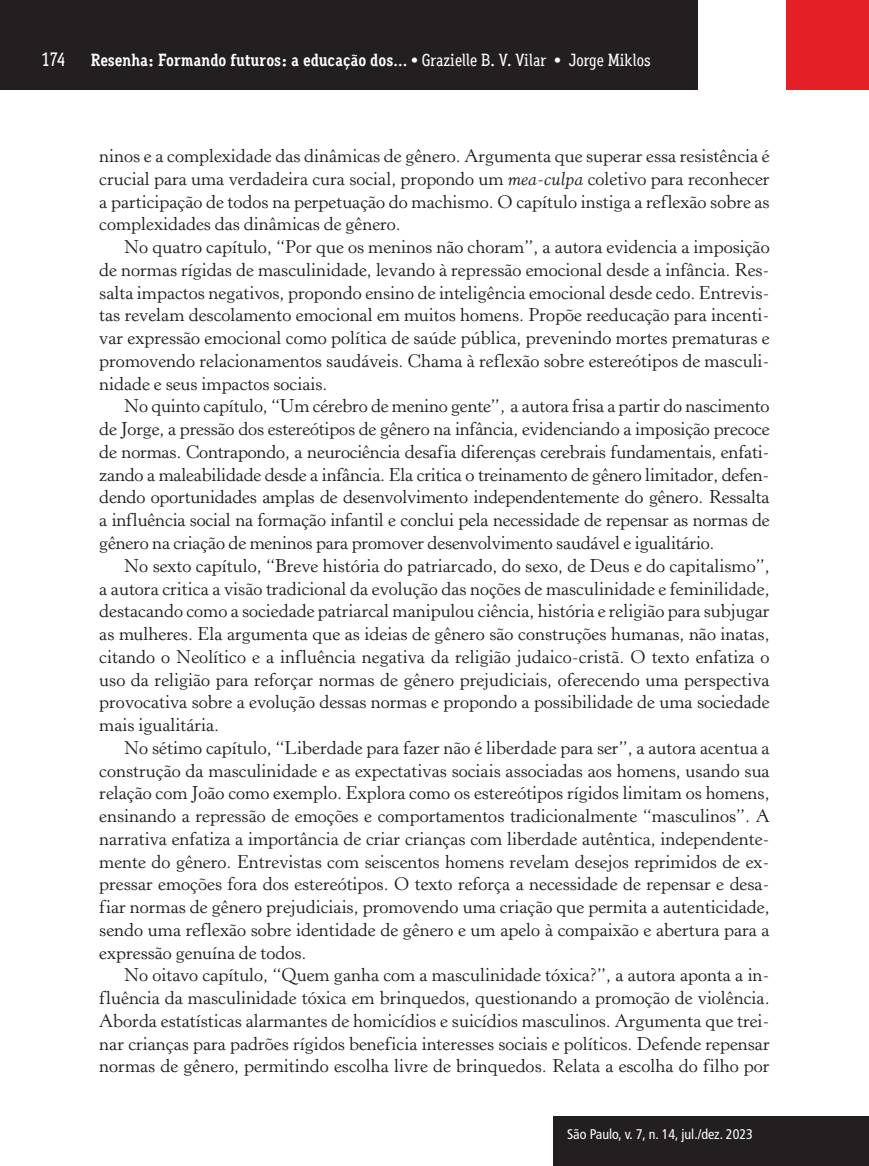
<style>
.page{position:relative;width:869px;height:1166px;background:#fff}
.page>*{position:absolute;margin:0;border:0;box-sizing:border-box;transform-origin:0 0}
.t1{font:500 19.25px "Aaux Office";color:#fff}
.t2{font:18.38px/22.8px "Horley Old Style";color:#231f20;text-align:justify}
.t3{font:700 17.5px "Aaux Office";color:#fff}
.t4{font:condensed 14px "Frutiger LT Std";color:#fff}
.s1{font-weight:500}
.s2{font-style:italic}
</style>
<div class="page">
<div style="left:785px;top:0;width:83px;height:90px;background:#e41f25"></div>
<div style="left:0;top:0;width:697px;height:89px;background:#231f20"></div>
<div style="left:553px;top:1116px;width:314px;height:50px;background:#231f20"></div>
<p class="t1" style="left:42px;top:48px;width:26px">174</p>
<p class="t3" style="left:91px;top:49px;width:561px">Resenha: Formando futuros: a educação dos... <span class="s1">• Grazielle B. V. Vilar • Jorge Miklos</span></p>
<p class="t2" style="left:99px;top:145px;width:671px">ninos e a complexidade das dinâmicas de gênero. Argumenta que superar essa resistência é crucial para uma verdadeira cura social, propondo um <span class="s2">mea-culpa</span> coletivo para reconhecer a participação de todos na perpetuação do machismo. O capítulo instiga a reflexão sobre as complexidades das dinâmicas de gênero.</p>
<p class="t2" style="left:99px;top:236px;width:671px;text-indent:25px">No quatro capítulo, “Por que os meninos não choram”, a autora evidencia a imposição de normas rígidas de masculinidade, levando à repressão emocional desde a infância. Res&shy;salta impactos negativos, propondo ensino de inteligência emocional desde cedo. Entrevis&shy;tas revelam descolamento emocional em muitos homens. Propõe reeducação para incenti&shy;var expressão emocional como política de saúde pública, prevenindo mortes prematuras e promovendo relacionamentos saudáveis. Chama à reflexão sobre estereótipos de masculi&shy;nidade e seus impactos sociais.</p>
<p class="t2" style="left:99px;top:395px;width:671px;text-indent:25px">No quinto capítulo, “Um cérebro de menino gente”<span class="s2">,</span> a autora frisa a partir do nascimento de Jorge, a pressão dos estereótipos de gênero na infância, evidenciando a imposição precoce de normas. Contrapondo, a neurociência desafia diferenças cerebrais fundamentais, enfati&shy;zando a maleabilidade desde a infância. Ela critica o treinamento de gênero limitador, defen&shy;dendo oportunidades amplas de desenvolvimento independentemente do gênero. Ressalta a influência social na formação infantil e conclui pela necessidade de repensar as normas de gênero na criação de meninos para promover desenvolvimento saudável e igualitário.</p>
<p class="t2" style="left:99px;top:555px;width:671px;text-indent:25px">No sexto capítulo, “Breve história do patriarcado, do sexo, de Deus e do capitalismo”, a autora critica a visão tradicional da evolução das noções de masculinidade e feminilidade, destacando como a sociedade patriarcal manipulou ciência, história e religião para subjugar as mulheres. Ela argumenta que as ideias de gênero são construções humanas, não inatas, citando o Neolítico e a influência negativa da religião judaico-cristã. O texto enfatiza o uso da religião para reforçar normas de gênero prejudiciais, oferecendo uma perspectiva provocativa sobre a evolução dessas normas e propondo a possibilidade de uma sociedade mais igualitária.</p>
<p class="t2" style="left:99px;top:737px;width:671px;text-indent:25px">No sétimo capítulo, “Liberdade para fazer não é liberdade para ser”, a autora acentua a construção da masculinidade e as expectativas sociais associadas aos homens, usando sua relação com João como exemplo. Explora como os estereótipos rígidos limitam os homens, ensinando a repressão de emoções e comportamentos tradicionalmente “masculinos”. A narrativa enfatiza a importância de criar crianças com liberdade autêntica, independente&shy;mente do gênero. Entrevistas com seiscentos homens revelam desejos reprimidos de ex&shy;pressar emoções fora dos estereótipos. O texto reforça a necessidade de repensar e desa&shy;fiar normas de gênero prejudiciais, promovendo uma criação que permita a autenticidade, sendo uma reflexão sobre identidade de gênero e um apelo à compaixão e abertura para a expressão genuína de todos.</p>
<p class="t2" style="left:99px;top:964px;width:671px;text-indent:25px">No oitavo capítulo, “Quem ganha com a masculinidade tóxica?”, a autora aponta a in&shy;fluência da masculinidade tóxica em brinquedos, questionando a promoção de violência.<br>Aborda estatísticas alarmantes de homicídios e suicídios masculinos. Argumenta que trei&shy;nar crianças para padrões rígidos beneficia interesses sociais e políticos. Defende repensar normas de gênero, permitindo escolha livre de brinquedos. Relata a escolha do filho por</p>
<p class="t4" style="left:567px;top:1126px;width:187px">São Paulo, v. 7, n. 14, jul./dez. 2023</p>
</div>
